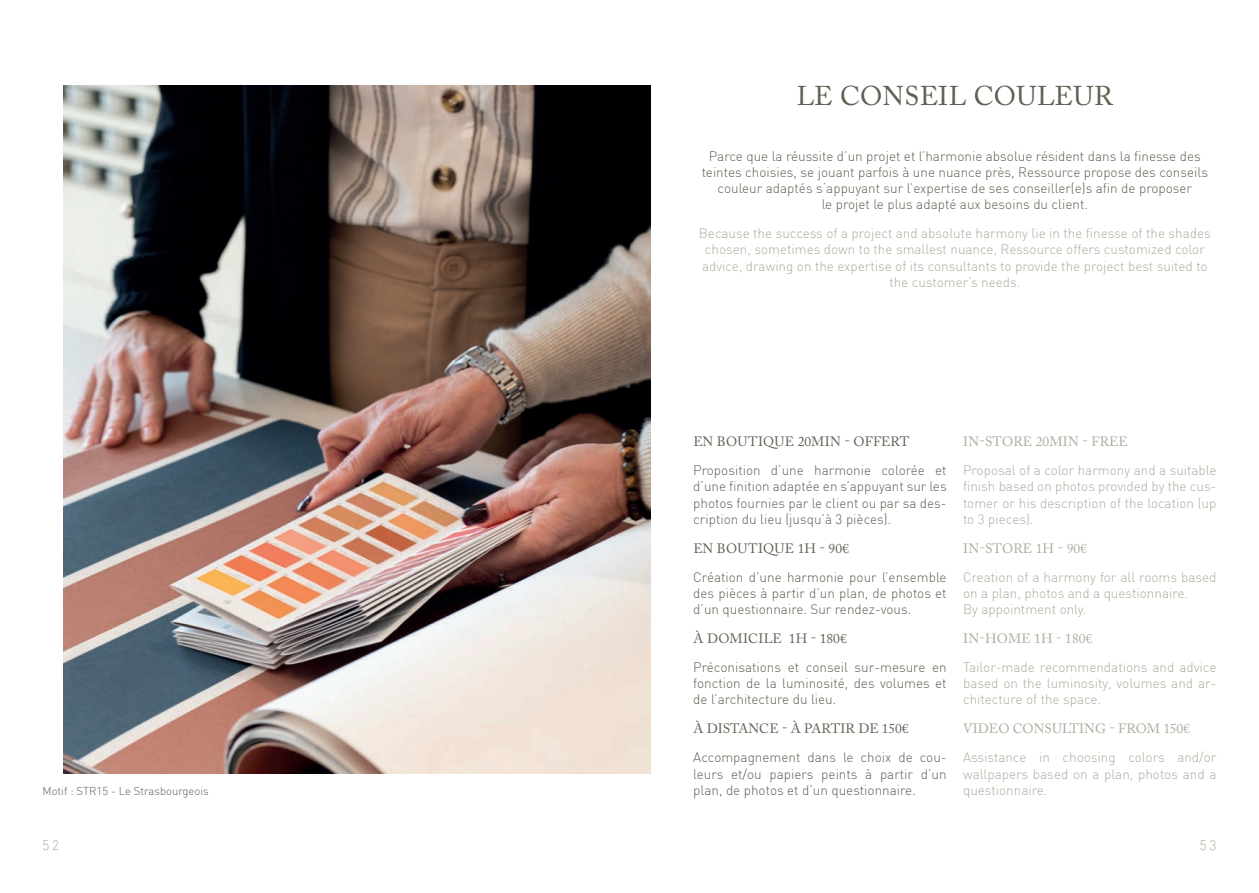
<style>
.page{position:relative;width:1259px;height:893px;background:#fff}
.page>*{position:absolute;margin:0;border:0;box-sizing:border-box;transform-origin:0 0}
.t1{font:27px "Adobe Caslon Pro";letter-spacing:.015em;color:#606153}
.t2{font:300 13.5px/16.2px "DIN";color:#606153;text-align:justify}
.t3{font:300 13.5px/16.2px "DIN";color:#acad9d;text-align:justify}
.t4{font:13.5px "Adobe Caslon Pro";letter-spacing:.015em;color:#606153}
.t5{font:13.5px "Adobe Caslon Pro";letter-spacing:.005em;color:#acad9d}
.TITRE{font:300 11.25px "DIN";color:#606153}
</style>
<div class="page">
<img style="left:64px;top:85px;width:587px;height:688px">
<p class="t1" style="left:797px;top:80px;width:318px">LE CONSEIL COULEUR</p>
<p class="TITRE" style="left:43px;top:784px;width:168px">Motif : STR15 - Le Strasbourgeois</p>
<p class="t2" style="left:701px;top:147px;width:508px;text-align:center">Parce que la réussite d’un projet et l’harmonie absolue résident dans la finesse des teintes choisies, se jouant parfois à une nuance près, Ressource propose des conseils couleur adaptés s‘appuyant sur l’expertise de ses conseiller(e)s afin de proposer<br>le projet le plus adapté aux besoins du client.</p>
<p class="t3" style="left:699px;top:225px;width:513px;text-align:center">Because the success of a project and absolute harmony lie in the finesse of the shades chosen, sometimes down to the smallest nuance, Ressource offers customized color advice, drawing on the expertise of its consultants to provide the project best suited to the customer’s needs.</p>
<p class="t4" style="left:693px;top:434px;width:217px">EN BOUTIQUE 20MIN - OFFERT</p>
<p class="t2" style="left:693px;top:462px;width:255px">Proposition d’une harmonie colorée et d’une finition adaptée en s’appuyant sur les photos fournies par le client ou par sa des&shy;cription du lieu (jusqu’à 3 pièces).</p>
<p class="t4" style="left:693px;top:540px;width:157px">EN BOUTIQUE 1H - 90€</p>
<p class="t2" style="left:693px;top:569px;width:255px">Création d’une harmonie pour l’ensemble des pièces à partir d’un plan, de photos et d’un questionnaire. Sur rendez-vous.</p>
<p class="t4" style="left:693px;top:630px;width:155px">À DOMICILE 1H - 180€</p>
<p class="t2" style="left:693px;top:659px;width:255px">Préconisations et conseil sur-mesure en fonction de la luminosité, des volumes et de l’architecture du lieu.</p>
<p class="t4" style="left:693px;top:721px;width:217px">À DISTANCE - À PARTIR DE 150€</p>
<p class="t2" style="left:693px;top:749px;width:255px">Accompagnement dans le choix de cou&shy;leurs et/ou papiers peints à partir d’un plan, de photos et d’un questionnaire.</p>
<p class="t5" style="left:963px;top:434px;width:166px">IN-STORE 20MIN - FREE</p>
<p class="t3" style="left:963px;top:462px;width:255px">Proposal of a color harmony and a suitable finish based on photos provided by the cus&shy;tomer or his description of the location (up to 3 pieces).</p>
<p class="t5" style="left:963px;top:540px;width:125px">IN-STORE 1H - 90€</p>
<p class="t3" style="left:963px;top:569px;width:255px">Creation of a harmony for all rooms based on a plan, photos and a questionnaire.</p>
<p class="t3" style="left:963px;top:601px;width:125px">By appointment only.</p>
<p class="t5" style="left:963px;top:631px;width:131px">IN-HOME 1H - 180€</p>
<p class="t3" style="left:963px;top:659px;width:255px">Tailor-made recommendations and advice based on the luminosity, volumes and ar&shy;chitecture of the space.</p>
<p class="t5" style="left:963px;top:721px;width:228px">VIDEO CONSULTING - FROM 150€</p>
<p class="t3" style="left:963px;top:749px;width:255px">Assistance in choosing colors and/or wallpapers based on a plan, photos and a questionnaire.</p>
<p class="t3" style="left:43px;top:837px;width:18px">52</p>
<p class="t3" style="left:1199px;top:837px;width:18px">53</p>
</div>
